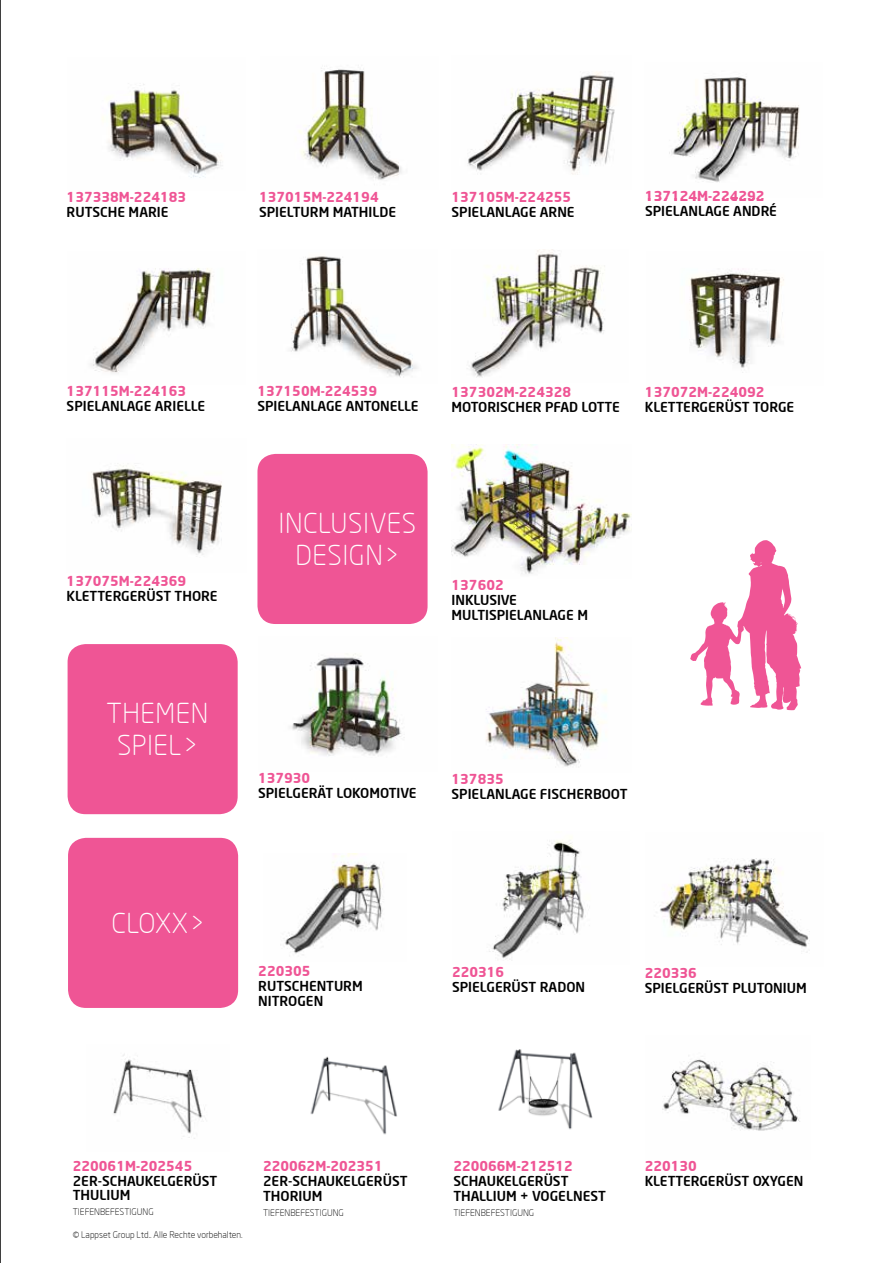
<style>
.page{position:relative;width:893px;height:1263px;background:#fff}
.page>*{position:absolute;margin:0;border:0;box-sizing:border-box;transform-origin:0 0}
.t1{font:300 27px/32.4px "Neo Sans";letter-spacing:.02em;color:#fff;text-align:center}
.t2{font:500 13.5px/14.2px "Neo Sans";color:#000}
.t3{font:700 13.5px "Neo Sans";color:#ef5595}
.t4{font:300 9px "Neo Sans";color:#000}
</style>
<div class="page">
<img style="left:285px;top:854px;width:98px;height:101px">
<img style="left:489px;top:840px;width:97px;height:120px">
<img style="left:660px;top:858px;width:150px;height:95px">
<div style="left:68px;top:838px;width:170px;height:170px;background:#ef5595;border-radius:18px"></div>
<img style="left:452px;top:444px;width:179px;height:130px">
<img style="left:91px;top:268px;width:123px;height:105px">
<img style="left:291px;top:256px;width:126px;height:122px">
<img style="left:467px;top:250px;width:138px;height:128px">
<img style="left:689px;top:269px;width:95px;height:104px">
<img style="left:91px;top:465px;width:131px;height:90px">
<div style="left:257px;top:454px;width:171px;height:170px;background:#ef5595;border-radius:18px"></div>
<div style="left:68px;top:644px;width:170px;height:170px;background:#ef5595;border-radius:18px"></div>
<img style="left:291px;top:653px;width:111px;height:103px">
<img style="left:486px;top:638px;width:121px;height:129px">
<img style="left:102px;top:84px;width:121px;height:94px">
<img style="left:467px;top:71px;width:148px;height:104px">
<img style="left:669px;top:77px;width:131px;height:105px">
<img style="left:299px;top:68px;width:103px;height:112px">
<img style="left:310px;top:1056px;width:87px;height:79px">
<img style="left:498px;top:1049px;width:95px;height:81px">
<img style="left:662px;top:1055px;width:138px;height:76px">
<img style="left:113px;top:1054px;width:92px;height:85px">
<svg style="left:690px;top:540px;width:111px;height:170px"></svg>
<hr style="left:0;top:0;width:1px;height:1263px;background:#000">
<p class="t3" style="left:67px;top:188px;width:121px">137338M-224183</p>
<p class="t2" style="left:67px;top:205px;width:103px">RUTSCHE MARIE</p>
<p class="t3" style="left:259px;top:188px;width:121px">137015M-224194</p>
<p class="t3" style="left:721px;top:187px;width:45px">00006</p>
<p class="t2" style="left:259px;top:204px;width:139px">SPIELTURM MATHILDE</p>
<p class="t3" style="left:645px;top:188px;width:121px">137124M-224292</p>
<p class="t2" style="left:645px;top:204px;width:133px">SPIELANLAGE ANDRÉ</p>
<p class="t3" style="left:452px;top:188px;width:121px">137105M-224255</p>
<p class="t2" style="left:452px;top:205px;width:125px">SPIELANLAGE ARNE</p>
<p class="t3" style="left:67px;top:382px;width:121px">137115M-224163</p>
<p class="t2" style="left:67px;top:399px;width:140px">SPIELANLAGE ARIELLE</p>
<p class="t3" style="left:67px;top:572px;width:121px">137075M-224369</p>
<p class="t2" style="left:67px;top:588px;width:152px">KLETTERGERÜST THORE</p>
<h1 class="t1" style="left:107px;top:697px;width:103px">THEMEN<br>SPIEL&gt;</h1>
<p class="t3" style="left:257px;top:383px;width:121px">137150M-224539</p>
<p class="t2" style="left:257px;top:399px;width:163px">SPIELANLAGE ANTONELLE</p>
<p class="t3" style="left:452px;top:383px;width:121px">137302M-224328</p>
<p class="t2" style="left:452px;top:399px;width:170px">MOTORISCHER PFAD LOTTE</p>
<p class="t3" style="left:645px;top:383px;width:121px">137072M-224092</p>
<p class="t2" style="left:645px;top:399px;width:151px">KLETTERGERÜST TORGE</p>
<h1 class="t1" style="left:279px;top:507px;width:139px">INCLUSIVES<br>DESIGN&gt;</h1>
<p class="t3" style="left:452px;top:577px;width:54px">137602</p>
<p class="t2" style="left:452px;top:593px;width:138px">INKLUSIVE<br>MULTISPIELANLAGE M</p>
<p class="t3" style="left:258px;top:769px;width:54px">137930</p>
<p class="t2" style="left:258px;top:785px;width:160px">SPIELGERÄT LOKOMOTIVE</p>
<p class="t3" style="left:452px;top:770px;width:54px">137835</p>
<p class="t2" style="left:452px;top:786px;width:177px">SPIELANLAGE FISCHERBOOT</p>
<h1 class="t1" style="left:111px;top:907px;width:95px">CLOXX&gt;</h1>
<p class="t3" style="left:258px;top:962px;width:54px">220305</p>
<p class="t2" style="left:258px;top:978px;width:106px;line-height:15.1px">RUTSCHENTURM<br>NITROGEN</p>
<p class="t3" style="left:452px;top:963px;width:54px">220316</p>
<p class="t2" style="left:452px;top:980px;width:135px">SPIELGERÜST RADON</p>
<p class="t3" style="left:645px;top:964px;width:54px">220336</p>
<p class="t2" style="left:645px;top:980px;width:164px">SPIELGERÜST PLUTONIUM</p>
<p class="t3" style="left:73px;top:1157px;width:121px">220061M-202545</p>
<p class="t2" style="left:73px;top:1173px;width:146px">2ER-SCHAUKELGERÜST<br>THULIUM</p>
<p class="t4" style="left:73px;top:1207px;width:82px">TIEFENBEFESTIGUNG</p>
<p class="t4" style="left:73px;top:1230px;width:171px">© Lappset Group Ltd.. Alle Rechte vorbehalten.</p>
<p class="t3" style="left:263px;top:1157px;width:121px">220062M-202351</p>
<p class="t2" style="left:263px;top:1174px;width:146px">2ER-SCHAUKELGERÜST<br>THORIUM</p>
<p class="t4" style="left:263px;top:1207px;width:82px">TIEFENBEFESTIGUNG</p>
<p class="t3" style="left:453px;top:1157px;width:121px">220066M-212512</p>
<p class="t2" style="left:453px;top:1173px;width:154px;line-height:15.1px">SCHAUKELGERÜST<br>THALLIUM + VOGELNEST</p>
<p class="t4" style="left:453px;top:1207px;width:82px">TIEFENBEFESTIGUNG</p>
<p class="t3" style="left:645px;top:1157px;width:54px">220130</p>
<p class="t2" style="left:645px;top:1174px;width:160px">KLETTERGERÜST OXYGEN</p>
</div>
